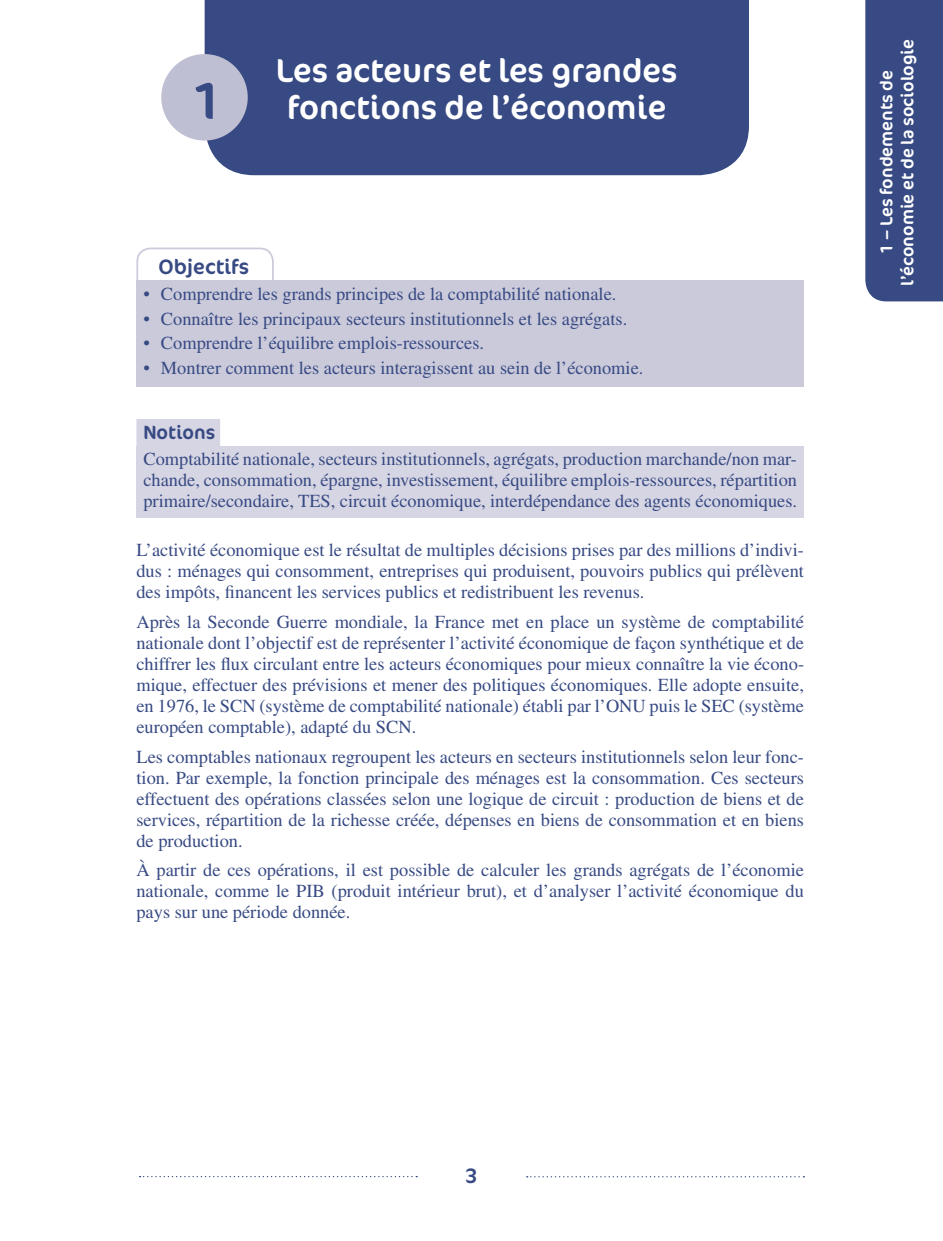
<style>
.page{position:relative;width:943px;height:1241px;background:#fff}
.page>*{position:absolute;margin:0;border:0;box-sizing:border-box;transform-origin:0 0}
.t1{font:52.5px "Cocon OT";color:#374a83}
.t2{font:33.25px/36.8px "Cocon OT";color:#fff;text-align:center}
.t3{font:21px "Cocon OT";color:#374a83}
.t4{font:19.25px "Cocon OT";color:#374a83}
.t5{font:18.38px/21px "Times LT Std";color:#374a83;text-align:justify}
.t6{font:17.5px/21px "Cocon OT";color:#fff;text-align:center}
</style>
<div class="page">
<div style="left:205px;top:0;width:544px;height:175px;background:#374a83"></div>
<svg style="left:526px;top:1176px;width:278px;height:1px"></svg>
<div style="left:161px;top:54px;width:87px;height:86px;background:#bfbfd4;border-radius:50%"></div>
<div style="left:136px;top:419px;width:84px;height:29px;background:#d6d5e3"></div>
<svg style="left:136px;top:247px;width:138px;height:33px"></svg>
<div style="left:136px;top:280px;width:668px;height:107px;background:#cbcadb"></div>
<div style="left:136px;top:445px;width:668px;height:72px;background:#d6d5e3"></div>
<div style="left:865px;top:0;width:78px;height:301px;background:#374a83"></div>
<h1 class="t1" style="left:189px;top:70px;width:32px">1</h1>
<h2 class="t2" style="left:276px;top:53px;width:403px">Les acteurs et les grandes fonctions de l’économie</h2>
<p class="t3" style="left:158px;top:254px;width:92px">Objectifs</p>
<p class="t5" style="left:143px;top:283px;width:474px">• Comprendre les grands principes de la comptabilité nationale.</p>
<p class="t5" style="left:143px;top:308px;width:485px">• Connaître les principaux secteurs institutionnels et les agrégats.</p>
<p class="t5" style="left:143px;top:332px;width:342px">• Comprendre l’équilibre emplois-ressources.</p>
<p class="t5" style="left:143px;top:357px;width:501px">• Montrer comment les acteurs interagissent au sein de l’économie.</p>
<p class="t4" style="left:143px;top:421px;width:73px">Notions</p>
<p class="t5" style="left:143px;top:448px;width:655px">Comptabilité nationale, secteurs institutionnels, agrégats, production marchande/non mar&shy;chande, consommation, épargne, investissement, équilibre emplois-ressources, répartition primaire/secondaire, TES, circuit économique, interdépendance des agents économiques.</p>
<p class="t5" style="left:136px;top:539px;width:669px">L’activité économique est le résultat de multiples décisions prises par des millions d’indivi&shy;dus : ménages qui consomment, entreprises qui produisent, pouvoirs publics qui prélèvent des impôts, financent les services publics et redistribuent les revenus.</p>
<p class="t5" style="left:136px;top:611px;width:669px">Après la Seconde Guerre mondiale, la France met en place un système de comptabilité nationale dont l’objectif est de représenter l’activité économique de façon synthétique et de chiffrer les flux circulant entre les acteurs économiques pour mieux connaître la vie écono&shy;mique, effectuer des prévisions et mener des politiques économiques. Elle adopte ensuite, en 1976, le SCN (système de comptabilité nationale) établi par l’ONU puis le SEC (système européen comptable), adapté du SCN.</p>
<p class="t5" style="left:136px;top:745px;width:669px">Les comptables nationaux regroupent les acteurs en secteurs institutionnels selon leur fonc&shy;tion. Par exemple, la fonction principale des ménages est la consommation. Ces secteurs effectuent des opérations classées selon une logique de circuit : production de biens et de services, répartition de la richesse créée, dépenses en biens de consommation et en biens de production.</p>
<p class="t5" style="left:136px;top:859px;width:669px">À partir de ces opérations, il est possible de calculer les grands agrégats de l’économie nationale, comme le PIB (produit intérieur brut), et d’analyser l’activité économique du pays sur une période donnée.</p>
<p class="t6" style="left:876px;top:286px;width:248px;rotate:-90deg">1 – Les fondements de l’économie et de la sociologie</p>
<p class="t3" style="left:465px;top:1163px;width:14px">3</p>
</div>
